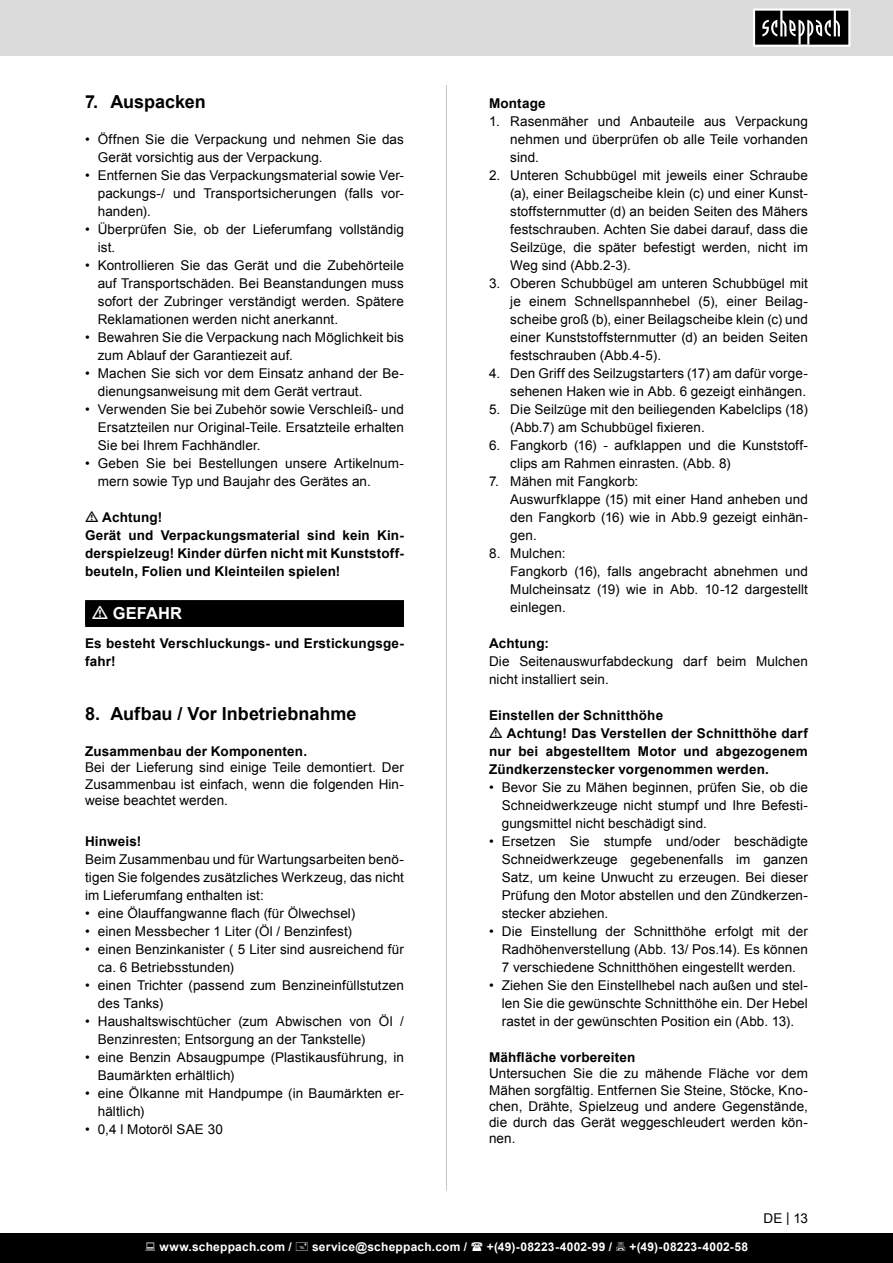
<style>
.page{position:relative;width:893px;height:1263px;background:#fff}
.page>*{position:absolute;margin:0;border:0;box-sizing:border-box;transform-origin:0 0}
.t1{font:700 18px "Arial";color:#000}
.t2{font:700 16.5px "Arial";letter-spacing:.005em;color:#fff}
.Basistext_in_Tabelle{font:13.5px/18px "Arial";letter-spacing:.005em;color:#000}
.Subheadline{font:700 13.5px/18px "Arial";letter-spacing:.01em;color:#000;text-align:justify}
.Basiseinstellung{font:13.5px/18px "Arial";letter-spacing:.005em;color:#000;text-align:justify}
.Aufzählung_Zahl{font:13.5px/18px "Arial";letter-spacing:.005em;color:#000;text-align:justify}
.Grundtext_Bold{font:700 13.5px "Arial";letter-spacing:.01em;color:#000}
.t3{font:700 12px "Arial";letter-spacing:.02em;color:#fff}
</style>
<div class="page">
<div style="left:0;top:0;width:893px;height:55px;background:#dbdbdb"></div>
<svg style="left:753px;top:9px;width:97px;height:38px;background:#4e4e4e"></svg>
<hr style="left:446px;top:85px;width:1px;height:1106px;background:#c7c7c7">
<div style="left:86px;top:601px;width:317px;height:25px;background:#000"></div>
<hr style="left:85px;top:600px;width:319px;height:2px;background:#000">
<hr style="left:85px;top:602px;width:2px;height:23px;background:#000">
<hr style="left:402px;top:602px;width:2px;height:23px;background:#000">
<hr style="left:85px;top:625px;width:319px;height:2px;background:#000">
<div style="left:0;top:1233px;width:893px;height:30px;background:#000"></div>
<p class="t1" style="left:85px;top:90px;width:122px">7. Auspacken</p>
<p class="Basistext_in_Tabelle" style="left:98px;top:130px;width:308px;text-indent:-13px">• Öffnen Sie die Verpackung und nehmen Sie das<br>Gerät vorsichtig aus der Verpackung.</p>
<p class="Basistext_in_Tabelle" style="left:98px;top:166px;width:308px;text-align:justify;text-indent:-13px">• Entfernen Sie das Verpackungsmaterial sowie Ver&shy;packungs-/ und Transportsicherungen (falls vor&shy;handen).</p>
<p class="Basistext_in_Tabelle" style="left:98px;top:220px;width:308px;text-indent:-13px">• Überprüfen Sie, ob der Lieferumfang vollständig ist.</p>
<p class="Basistext_in_Tabelle" style="left:98px;top:256px;width:308px;text-align:justify;text-indent:-13px">• Kontrollieren Sie das Gerät und die Zubehörteile auf Transportschäden. Bei Beanstandungen muss sofort der Zubringer verständigt werden. Spätere Reklamationen werden nicht anerkannt.</p>
<p class="Basistext_in_Tabelle" style="left:98px;top:328px;width:308px;text-indent:-13px">• Bewahren Sie die Verpackung nach Möglichkeit bis zum Ablauf der Garantiezeit auf.</p>
<p class="Basistext_in_Tabelle" style="left:98px;top:364px;width:307px;text-indent:-13px">• Machen Sie sich vor dem Einsatz anhand der Be&shy;dienungsanweisung mit dem Gerät vertraut.</p>
<p class="Basistext_in_Tabelle" style="left:98px;top:400px;width:308px;text-align:justify;text-indent:-13px">• Verwenden Sie bei Zubehör sowie Verschleiß- und Ersatzteilen nur Original-Teile. Ersatzteile erhalten Sie bei Ihrem Fachhändler.</p>
<p class="Basistext_in_Tabelle" style="left:98px;top:454px;width:308px;text-indent:-13px">• Geben Sie bei Bestellungen unsere Artikelnum&shy;mern sowie Typ und Baujahr des Gerätes an.</p>
<p class="Subheadline" style="left:102px;top:509px;width:62px">Achtung!</p>
<p class="Subheadline" style="left:85px;top:527px;width:320px">Gerät und Verpackungsmaterial sind kein Kin&shy;derspielzeug! Kinder dürfen nicht mit Kunststoff&shy;beuteln, Folien und Kleinteilen spielen!</p>
<p class="t2" style="left:113px;top:602px;width:71px">GEFAHR</p>
<p class="Subheadline" style="left:85px;top:635px;width:320px">Es besteht Verschluckungs- und Erstickungsge&shy;fahr!</p>
<p class="t1" style="left:85px;top:702px;width:273px">8. Aufbau / Vor Inbetriebnahme</p>
<p class="Subheadline" style="left:85px;top:743px;width:224px">Zusammenbau der Komponenten.</p>
<p class="Basistext_in_Tabelle" style="left:85px;top:760px;width:320px;line-height:16.2px;text-align:justify">Bei der Lieferung sind einige Teile demontiert. Der Zusammenbau ist einfach, wenn die folgenden Hin&shy;weise beachtet werden.</p>
<p class="Grundtext_Bold" style="left:85px;top:832px;width:58px">Hinweis!</p>
<p class="Basiseinstellung" style="left:85px;top:850px;width:320px">Beim Zusammenbau und für Wartungsarbeiten benö&shy;tigen Sie folgendes zusätzliches Werkzeug, das nicht im Lieferumfang enthalten ist:</p>
<p class="Basistext_in_Tabelle" style="left:85px;top:904px;width:272px">• eine Ölauffangwanne flach (für Ölwechsel)</p>
<p class="Basistext_in_Tabelle" style="left:85px;top:922px;width:268px">• einen Messbecher 1 Liter (Öl / Benzinfest)</p>
<p class="Basistext_in_Tabelle" style="left:98px;top:940px;width:308px;text-indent:-13px">• einen Benzinkanister ( 5 Liter sind ausreichend für ca. 6 Betriebsstunden)</p>
<p class="Basistext_in_Tabelle" style="left:98px;top:976px;width:308px;text-indent:-13px">• einen Trichter (passend zum Benzineinfüllstutzen des Tanks)</p>
<p class="Basistext_in_Tabelle" style="left:98px;top:1012px;width:308px;text-indent:-13px">• Haushaltswischtücher (zum Abwischen von Öl /<br>Benzinresten; Entsorgung an der Tankstelle)</p>
<p class="Basistext_in_Tabelle" style="left:98px;top:1048px;width:308px;text-indent:-13px">• eine Benzin Absaugpumpe (Plastikausführung, in<br>Baumärkten erhältlich)</p>
<p class="Basistext_in_Tabelle" style="left:98px;top:1084px;width:308px;text-indent:-13px">• eine Ölkanne mit Handpumpe (in Baumärkten er&shy;hältlich)</p>
<p class="Basistext_in_Tabelle" style="left:85px;top:1120px;width:139px">• 0,4 l Motoröl SAE 30</p>
<p class="Subheadline" style="left:489px;top:95px;width:58px">Montage</p>
<p class="Basistext_in_Tabelle" style="left:510px;top:112px;width:299px;text-align:justify;text-indent:-21px">1. Rasenmäher und Anbauteile aus Verpackung nehmen und überprüfen ob alle Teile vorhanden sind.</p>
<p class="Basistext_in_Tabelle" style="left:510px;top:166px;width:299px;text-align:justify;text-indent:-21px">2. Unteren Schubbügel mit jeweils einer Schraube (a), einer Beilagscheibe klein (c) und einer Kunst&shy;stoffsternmutter (d) an beiden Seiten des Mähers festschrauben. Achten Sie dabei darauf, dass die Seilzüge, die später befestigt werden, nicht im Weg sind (Abb.2-3).</p>
<p class="Basistext_in_Tabelle" style="left:510px;top:274px;width:299px;text-align:justify;text-indent:-21px">3. Oberen Schubbügel am unteren Schubbügel mit je einem Schnellspannhebel (5), einer Beilag&shy;scheibe groß (b), einer Beilagscheibe klein (c) und einer Kunststoffsternmutter (d) an beiden Seiten festschrauben (Abb.4-5).</p>
<p class="Basistext_in_Tabelle" style="left:489px;top:364px;width:320px;text-align:right">4. Den Griff des Seilzugstarters (17) am dafür vorge&shy;sehenen Haken wie in Abb. 6 gezeigt einhängen.</p>
<p class="Basistext_in_Tabelle" style="left:510px;top:400px;width:299px;text-indent:-21px">5. Die Seilzüge mit den beiliegenden Kabelclips (18) (Abb.7) am Schubbügel fixieren.</p>
<p class="Basistext_in_Tabelle" style="left:510px;top:436px;width:299px;text-indent:-21px">6. Fangkorb (16) - aufklappen und die Kunststoff&shy;clips am Rahmen einrasten. (Abb. 8)</p>
<p class="Basistext_in_Tabelle" style="left:489px;top:472px;width:151px">7. Mähen mit Fangkorb:</p>
<p class="Aufzählung_Zahl" style="left:510px;top:490px;width:299px">Auswurfklappe (15) mit einer Hand anheben und den Fangkorb (16) wie in Abb.9 gezeigt einhän&shy;gen.</p>
<p class="Basistext_in_Tabelle" style="left:489px;top:544px;width:78px">8. Mulchen:</p>
<p class="Aufzählung_Zahl" style="left:510px;top:562px;width:299px">Fangkorb (16), falls angebracht abnehmen und Mulcheinsatz (19) wie in Abb. 10-12 dargestellt einlegen.</p>
<p class="Grundtext_Bold" style="left:489px;top:634px;width:62px">Achtung:</p>
<p class="Basiseinstellung" style="left:489px;top:652px;width:320px">Die Seitenauswurfabdeckung darf beim Mulchen nicht installiert sein.</p>
<p class="Subheadline" style="left:489px;top:707px;width:176px">Einstellen der Schnitthöhe</p>
<p class="Subheadline" style="left:489px;top:725px;width:320px;text-indent:18px">Achtung! Das Verstellen der Schnitthöhe darf nur bei abgestelltem Motor und abgezogenem Zündkerzenstecker vorgenommen werden.</p>
<p class="Basistext_in_Tabelle" style="left:502px;top:778px;width:308px;text-align:justify;text-indent:-13px">• Bevor Sie zu Mähen beginnen, prüfen Sie, ob die Schneidwerkzeuge nicht stumpf und Ihre Befesti&shy;gungsmittel nicht beschädigt sind.</p>
<p class="Basistext_in_Tabelle" style="left:502px;top:832px;width:308px;text-align:justify;text-indent:-13px">• Ersetzen Sie stumpfe und/oder beschädigte Schneidwerkzeuge gegebenenfalls im ganzen Satz, um keine Unwucht zu erzeugen. Bei dieser Prüfung den Motor abstellen und den Zündkerzen&shy;stecker abziehen.</p>
<p class="Basistext_in_Tabelle" style="left:502px;top:922px;width:308px;text-align:justify;text-indent:-13px">• Die Einstellung der Schnitthöhe erfolgt mit der Radhöhenverstellung (Abb. 13/ Pos.14). Es können 7 verschiedene Schnitthöhen eingestellt werden.</p>
<p class="Basistext_in_Tabelle" style="left:502px;top:976px;width:308px;text-align:justify;text-indent:-13px">• Ziehen Sie den Einstellhebel nach außen und stel&shy;len Sie die gewünschte Schnitthöhe ein. Der Hebel rastet in der gewünschten Position ein (Abb. 13).</p>
<p class="Subheadline" style="left:489px;top:1049px;width:148px">Mähfläche vorbereiten</p>
<p class="Basistext_in_Tabelle" style="left:489px;top:1066px;width:320px;line-height:16.2px;text-align:justify">Untersuchen Sie die zu mähende Fläche vor dem Mähen sorgfältig. Entfernen Sie Steine, Stöcke, Kno&shy;chen, Drähte, Spielzeug und andere Gegenstände, die durch das Gerät weggeschleudert werden kön&shy;nen.</p>
<p class="Basistext_in_Tabelle" style="left:763px;top:1210px;width:46px">DE | 13</p>
<p class="t3" style="left:159px;top:1239px;width:134px">www.scheppach.com /</p>
<p class="t3" style="left:312px;top:1239px;width:157px">service@scheppach.com /</p>
<p class="t3" style="left:487px;top:1239px;width:127px">+(49)-08223-4002-99 /</p>
<p class="t3" style="left:629px;top:1239px;width:120px">+(49)-08223-4002-58</p>
</div>
